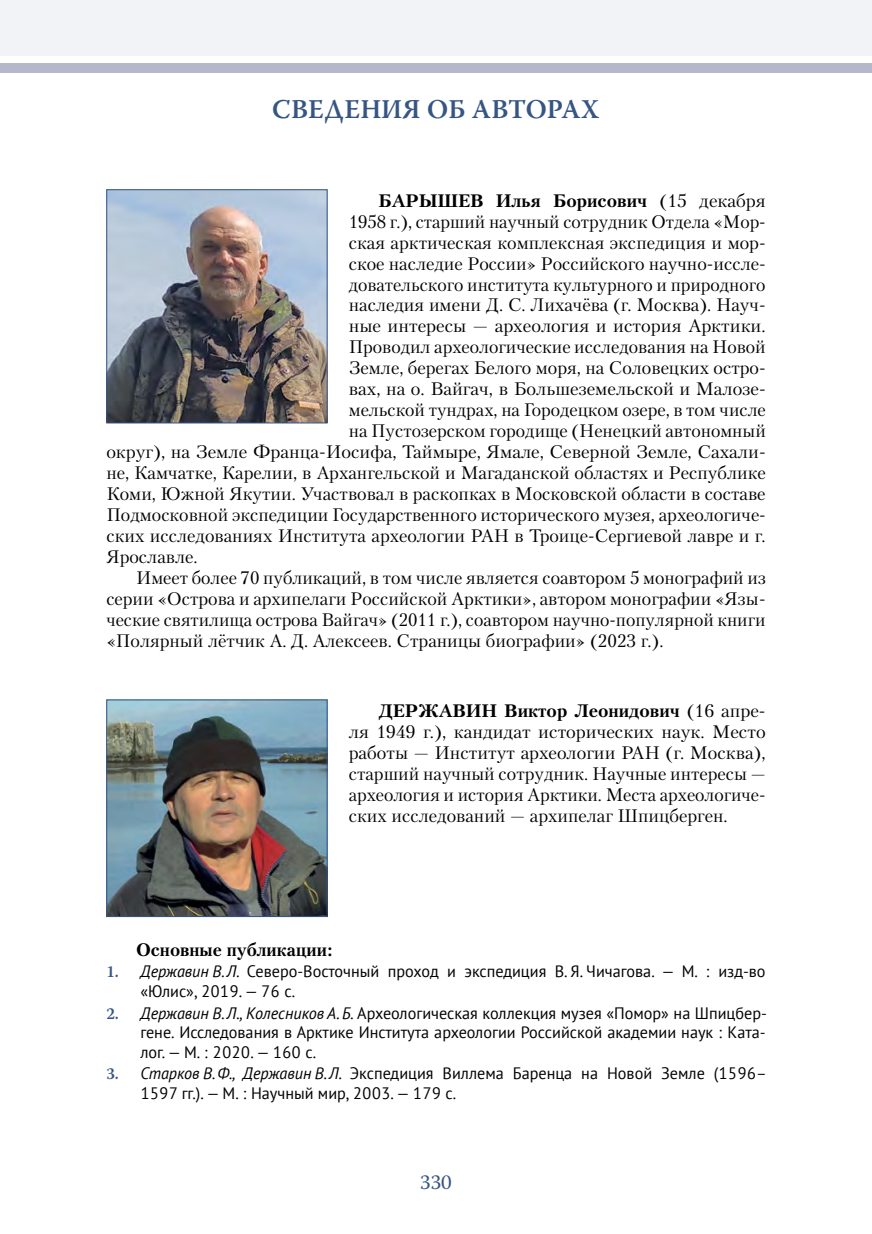
<style>
.page{position:relative;width:872px;height:1234px;background:#fff}
.page>*{position:absolute;margin:0;border:0;box-sizing:border-box;transform-origin:0 0}
.t1{font:600 27px "Warnock Pro";color:#365584}
.t2{font:21px "Warnock Pro";color:#365584}
.t3{font:18px/21px "Petersburg San Pin";color:#000;text-align:justify}
.t4{font:18px "Petersburg San Pin";color:#000;scale:.96 1}
.t5{font:700 18px "Petersburg San Pin";color:#000}
.t6{font:16.5px/19.5px "PT Sans";color:#000}
.s1{font-weight:400}
.s2{font-weight:700}
.s3{font-family:"Warnock Pro";font-weight:600;color:#365584}
.s4{font-style:italic}
</style>
<div class="page">
<img style="left:108px;top:191px;width:217px;height:230px">
<div style="left:106px;top:189px;width:221px;height:234px;border:1px solid #365584"></div>
<img style="left:108px;top:701px;width:217px;height:213px">
<div style="left:106px;top:699px;width:221px;height:217px;border:1px solid #365584"></div>
<div style="left:0;top:64px;width:872px;height:9px;background:#b5b8cc"></div>
<div style="left:0;top:0;width:872px;height:56px;background:#f2f3f6"></div>
<h1 class="t1" style="left:272px;top:93px;width:329px">СВЕДЕНИЯ ОБ АВТОРАХ</h1>
<p class="t5" style="left:378px;top:188px;width:388px">БАРЫШЕВ Илья Борисович <span class="s1">(15 декабря</span></p>
<p class="t4" style="left:349px;top:210px;width:436px">1958 г.), старший научный сотрудник Отдела «Мор-</p>
<p class="t3" style="left:349px;top:231px;width:418px">ская арктическая комплексная экспедиция и мор-</p>
<p class="t3" style="left:349px;top:252px;width:418px">ское наследие России» Российского научно-иссле-</p>
<p class="t3" style="left:349px;top:273px;width:418px">довательского института культурного и природного</p>
<p class="t3" style="left:349px;top:294px;width:418px">наследия имени Д. С. Лихачёва (г. Москва). Науч-</p>
<p class="t3" style="left:349px;top:315px;width:418px">ные интересы — археология и история Арктики.</p>
<p class="t3" style="left:349px;top:336px;width:418px">Проводил археологические исследования на Новой</p>
<p class="t3" style="left:349px;top:357px;width:418px">Земле, берегах Белого моря, на Соловецких остро-</p>
<p class="t3" style="left:349px;top:377px;width:418px">вах, на о. Вайгач, в Большеземельской и Малозе-</p>
<p class="t3" style="left:349px;top:398px;width:418px">мельской тундрах, на Городецком озере, в том числе</p>
<p class="t3" style="left:349px;top:419px;width:418px">на Пустозерском городище (Ненецкий автономный</p>
<p class="t3" style="left:106px;top:440px;width:661px">округ), на Земле Франца-Иосифа, Таймыре, Ямале, Северной Земле, Сахали-</p>
<p class="t3" style="left:106px;top:461px;width:661px">не, Камчатке, Карелии, в Архангельской и Магаданской областях и Республике</p>
<p class="t3" style="left:106px;top:482px;width:661px">Коми, Южной Якутии. Участвовал в раскопках в Московской области в составе</p>
<p class="t3" style="left:106px;top:503px;width:661px">Подмосковной экспедиции Государственного исторического музея, археологиче-</p>
<p class="t3" style="left:106px;top:524px;width:661px">ских исследованиях Института археологии РАН в Троице-Сергиевой лавре и г.</p>
<p class="t3" style="left:106px;top:545px;width:93px">Ярославле.</p>
<p class="t3" style="left:136px;top:566px;width:631px">Имеет более 70 публикаций, в том числе является соавтором 5 монографий из</p>
<p class="t3" style="left:106px;top:587px;width:661px">серии «Острова и архипелаги Российской Арктики», автором монографии «Язы-</p>
<p class="t4" style="left:106px;top:607px;width:688px">ческие святилища острова Вайгач» (2011 г.), соавтором научно-популярной книги</p>
<p class="t3" style="left:106px;top:629px;width:558px">«Полярный лётчик А. Д. Алексеев. Страницы биографии» (2023 г.).</p>
<p class="t3" style="left:349px;top:699px;width:418px;text-indent:30px"><span class="s2">ДЕРЖАВИН Виктор Леонидович</span> (16 апре&shy;ля 1949 г.), кандидат исторических наук. Место работы — Институт археологии РАН (г. Москва), старший научный сотрудник. Научные интересы — археология и история Арктики. Места археологиче&shy;ских исследований — архипелаг Шпицберген.</p>
<p class="t5" style="left:136px;top:937px;width:198px">Основные публикации:</p>
<p class="t6" style="left:140px;top:961px;width:627px;text-indent:-34px"><span class="s3">1.</span> <span class="s4">Державин В.Л.</span> Северо-Восточный проход и экспедиция В. Я. Чичагова. — М. : изд-во «Юлис», 2019. — 76 с.</p>
<p class="t6" style="left:140px;top:1002px;width:628px;text-align:justify;text-indent:-34px"><span class="s3">2.</span> <span class="s4">Державин В.Л., Колесников А.Б.</span> Археологическая коллекция музея «Помор» на Шпицбер&shy;гене. Исследования в Арктике Института археологии Российской академии наук : Ката&shy;лог. — М. : 2020. — 160 с.</p>
<p class="t6" style="left:140px;top:1063px;width:628px;text-indent:-34px"><span class="s3">3.</span> <span class="s4">Старков В.Ф., Державин В.Л.</span> Экспедиция Виллема Баренца на Новой Земле (1596–<br>1597 гг.). — М. : Научный мир, 2003. — 179 с.</p>
<p class="t2" style="left:420px;top:1168px;width:33px">330</p>
</div>
